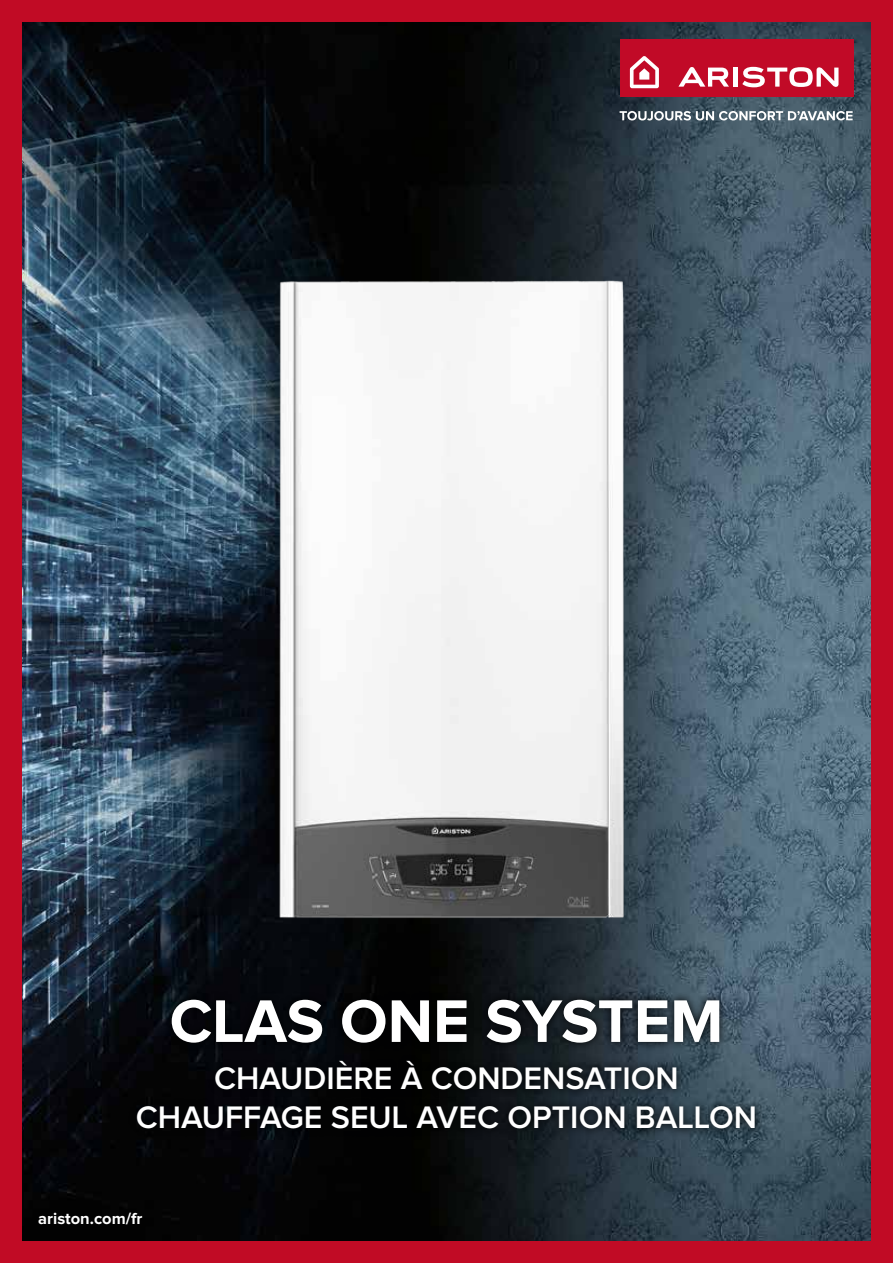
<style>
.page{position:relative;width:893px;height:1263px;background:#fff}
.page>*{position:absolute;margin:0;border:0;box-sizing:border-box;transform-origin:0 0}
.t1{font:700 62.25px "Proxima Nova";color:#fff}
.t2{font:600 32.25px/38.7px "Proxima Nova";color:#fff;text-align:center}
.t3{font:700 16.5px "Proxima Nova";color:#fff}
</style>
<div class="page">
<img style="left:21px;top:21px;width:851px;height:1221px">
<div style="left:872px;top:0;width:21px;height:1263px;background:#c10b25"></div>
<div style="left:0;top:0;width:893px;height:21px;background:#c10b25"></div>
<div style="left:0;top:1242px;width:893px;height:21px;background:#c10b25"></div>
<div style="left:0;top:0;width:21px;height:1263px;background:#c10b25"></div>
<div style="left:620px;top:40px;width:233px;height:57px;background:#c10a27"></div>
<svg style="left:630px;top:56px;width:29px;height:32px"></svg>
<div style="left:733px;top:68px;width:5px;height:19px;background:#fff"></div>
<svg style="left:742px;top:67px;width:96px;height:20px"></svg>
<svg style="left:678px;top:67px;width:51px;height:20px"></svg>
<svg style="left:620px;top:111px;width:233px;height:9px"></svg>
<img style="left:106px;top:267px;width:661px;height:686px">
<svg style="left:129px;top:991px;width:635px;height:146px;background:#11161b"></svg>
<h1 class="t1" style="left:170px;top:993px;width:555px">CLAS ONE SYSTEM</h1>
<p class="t2" style="left:136px;top:1060px;width:623px">CHAUDIÈRE À CONDENSATION<br>CHAUFFAGE SEUL AVEC OPTION BALLON</p>
<p class="t3" style="left:38px;top:1210px;width:106px">ariston.com/fr</p>
</div>
